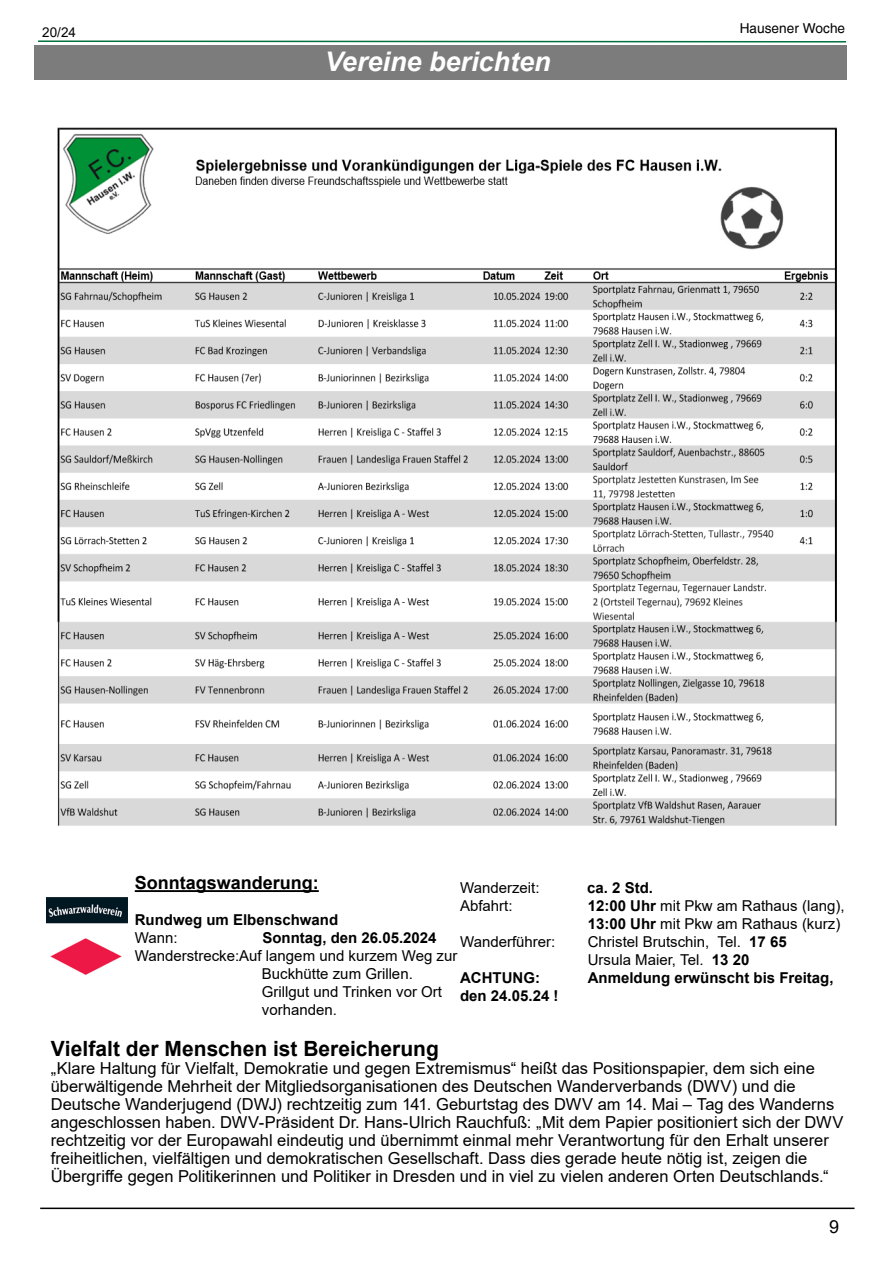
<style>
.page{position:relative;width:893px;height:1263px;background:#fff}
.page>*{position:absolute;margin:0;border:0;box-sizing:border-box;transform-origin:0 0}
.t1{font:italic 700 27px "Arial";color:#fff}
.t2{font:700 21px "Arial";color:#000}
.t3{font:700 18px "Arial";color:#000}
.t4{font:18px "Arial";color:#000}
.t5{font:16.5px/18px "Arial";color:#000}
.t6{font:15px/18px "Arial";color:#000}
.t7{font:700 15px "Arial";color:#000}
.t8{font:13.65px "Helvetica";color:#000}
.t9{font:13.5px "Arial";color:#000}
.s1{font-weight:700}
</style>
<div class="page">
<hr style="left:40px;top:1208px;width:814px;height:1px;background:#000">
<svg style="left:38px;top:40px;width:809px;height:3px;background:#7fb79d"></svg>
<img style="left:34px;top:51px;width:813px;height:775px">
<hr style="left:135px;top:890px;width:184px;height:2px;background:#000">
<img style="left:47px;top:897px;width:80px;height:78px">
<div style="left:35px;top:45px;width:812px;height:34px;background:#7c7c7c"></div>
<p class="t9" style="left:42px;top:28px;width:35px">20/24</p>
<h1 class="t1" style="left:325px;top:52px;width:227px">Vereine berichten</h1>
<p class="t8" style="left:740px;top:23px;width:107px">Hausener Woche</p>
<p class="t3" style="left:135px;top:876px;width:186px">Sonntagswanderung:</p>
<p class="t7" style="left:135px;top:914px;width:205px">Rundweg um Elbenschwand</p>
<p class="t6" style="left:135px;top:930px;width:44px">Wann:</p>
<p class="t7" style="left:262px;top:932px;width:176px">Sonntag, den 26.05.2024</p>
<p class="t6" style="left:262px;top:948px;width:197px;text-indent:-127px">Wanderstrecke:Auf langem und kurzem Weg zur<br>Buckhütte zum Grillen.<br>Grillgut und Trinken vor Ort vorhanden.</p>
<p class="t6" style="left:460px;top:880px;width:81px">Wanderzeit:</p>
<p class="t7" style="left:587px;top:882px;width:67px">ca. 2 Std.</p>
<p class="t6" style="left:460px;top:898px;width:54px">Abfahrt:</p>
<p class="t6" style="left:588px;top:898px;width:258px"><span class="s1">12:00 Uhr</span> mit Pkw am Rathaus (lang),<br><span class="s1">13:00 Uhr</span> mit Pkw am Rathaus (kurz)</p>
<p class="t6" style="left:460px;top:934px;width:97px">Wanderführer:</p>
<p class="t6" style="left:588px;top:934px;width:200px">Christel Brutschin, Tel. <span class="s1">17 65<br></span>Ursula Maier, Tel. <span class="s1">13 20</span></p>
<p class="t7" style="left:460px;top:972px;width:81px">ACHTUNG:</p>
<p class="t7" style="left:588px;top:972px;width:247px">Anme ldung erwünscht bis Freitag,</p>
<p class="t7" style="left:460px;top:990px;width:100px">den 24.05.24 !</p>
<p class="t2" style="left:51px;top:1041px;width:389px">Vielfalt der Menschen ist Bereicherung</p>
<p class="t5" style="left:51px;top:1061px;width:794px">„Klare Haltung für Vielfalt, Demokratie und gegen Extremismus“ heißt das Positionspapier, dem sich eine überwältigende Mehrheit der Mitgliedsorganisationen des Deutschen Wanderverbands (DWV) und die Deutsche Wanderjugend (DWJ) rechtzeitig zum 141. Geburtstag des DWV am 14. Mai – Tag des Wanderns angeschlossen haben. DWV-Präsident Dr. Hans-Ulrich Rauchfuß: „Mit dem Papier positioniert sich der DWV rechtzeitig vor der Europawahl eindeutig und übernimmt einmal mehr Verantwortung für den Erhalt unserer freiheitlichen, vielfältigen und demokratischen Gesellschaft. Dass dies gerade heute nötig ist, zeigen die Übergriffe gegen Politikerinnen und Politiker in Dresden und in viel zu vielen anderen Orten Deutschlands.“</p>
<p class="t4" style="left:829px;top:1220px;width:12px">9</p>
</div>
